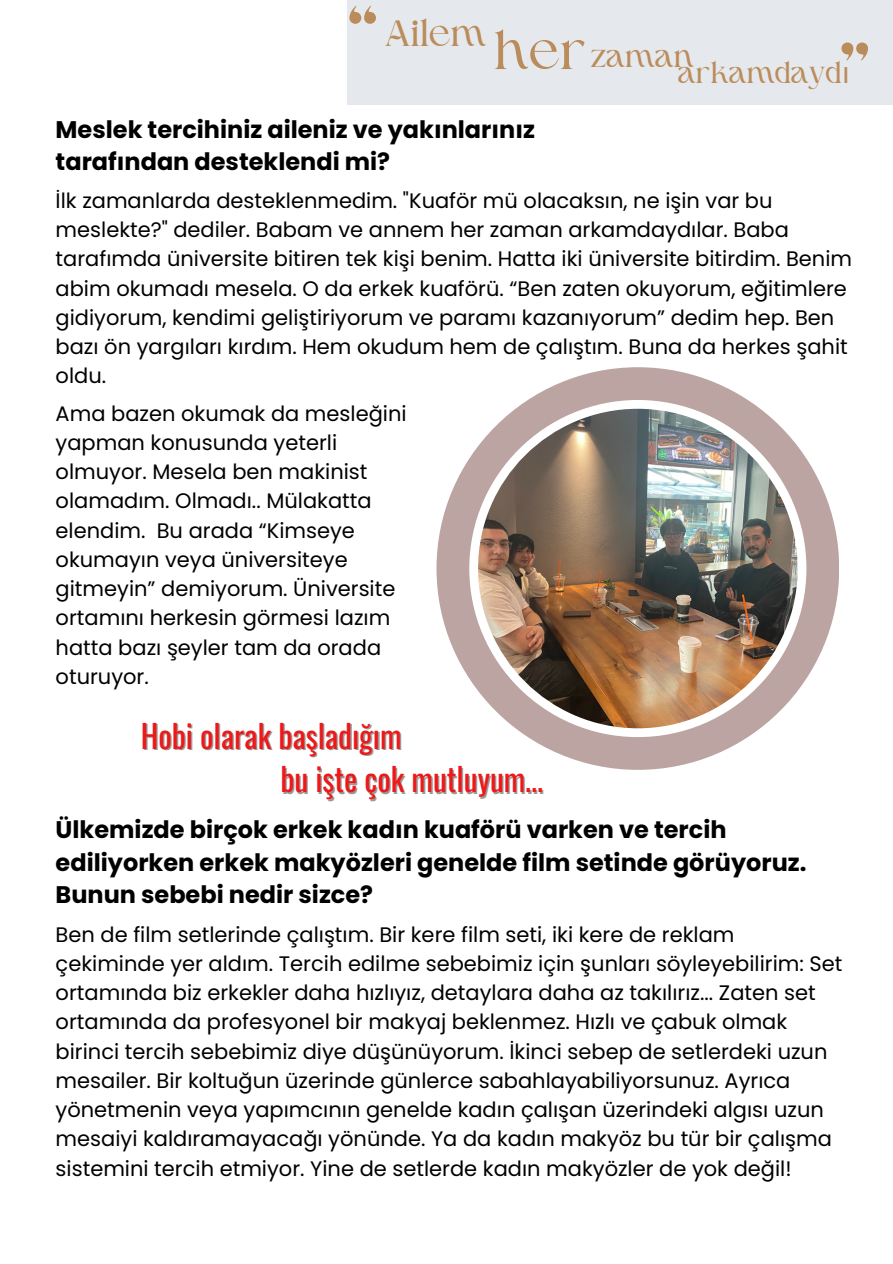
<style>
.page{position:relative;width:893px;height:1264px;background:#fff}
.page>*{position:absolute;margin:0;border:0;box-sizing:border-box;transform-origin:0 0}
.t1{font:90.6px "Higuen";color:#bb8c5b}
.t2{font:37.35px "Higuen";color:#bb8c5b}
.t3{font:31.5px/43.8px "Oswald";color:#ef1818}
.t4{font:29.85px "Higuen";color:#bb8c5b}
.t5{font:700 24px/32.5px "Poppins";color:#000}
.t6{font:21px/29.2px "Poppins";color:#000}
.s1{font-size:53.55px}
.s2{font-family:"Noto Sans"}
.s3{color:rgb(0 0 0/.4)}
</style>
<div class="page">
<div style="left:346px;top:0;width:546px;height:104px;background:#e5e9ed"></div>
<img style="left:436px;top:367px;width:403px;height:402px">
<h1 class="t1" style="left:376px;top:30px;width:31px;rotate:-180deg">''</h1>
<h2 class="t2" style="left:385px;top:18px;width:311px">Ailem <span class="s1">her</span><sub>zaman</sub></h2>
<h1 class="t1" style="left:841px;top:37px;width:31px">''</h1>
<h3 class="t4" style="left:678px;top:61px;width:173px">arkamdayd<span class="s2">ı</span></h3>
<p class="t5" style="left:56px;top:113px;width:481px">Meslek tercihiniz aileniz ve yakınlarınız tarafından desteklendi mi?</p>
<p class="t6" style="left:56px;top:186px;width:798px">İlk zamanlarda desteklenmedim. "Kuaför mü olacaksın, ne işin var bu meslekte?" dediler. Babam ve annem her zaman arkamdaydılar. Baba tarafımda üniversite bitiren tek kişi benim. Hatta iki üniversite bitirdim. Benim abim okumadı mesela. O da erkek kuaförü. “Ben zaten okuyorum, eğitimlere gidiyorum, kendimi geliştiriyorum ve paramı kazanıyorum” dedim hep. Ben bazı ön yargıları kırdım. Hem okudum hem de çalıştım. Buna da herkes şahit oldu.</p>
<p class="t6" style="left:56px;top:398px;width:352px">Ama bazen okumak da mesleğini yapman konusunda yeterli olmuyor. Mesela ben makinist olamadım. Olmadı.. Mülakatta elendim. Bu arada “Kimseye okumayın veya üniversiteye gitmeyin” demiyorum. Üniversite ortamını herkesin görmesi lazım hatta bazı şeyler tam da orada oturuyor.</p>
<h3 class="t3" style="left:280px;top:712px;width:264px;text-indent:-140px">Hob<span class="s3">i</span> olarak başladığım<br>bu <span class="s3">i</span>şte çok mutluyum...</h3>
<p class="t5" style="left:56px;top:813px;width:752px">Ülkemizde birçok erkek kadın kuaförü varken ve tercih ediliyorken erkek makyözleri genelde film setinde görüyoruz.<br>Bunun sebebi nedir sizce?</p>
<p class="t6" style="left:56px;top:919px;width:788px">Ben de film setlerinde çalıştım. Bir kere film seti, iki kere de reklam çekiminde yer aldım. Tercih edilme sebebimiz için şunları söyleyebilirim: Set ortamında biz erkekler daha hızlıyız, detaylara daha az takılırız... Zaten set ortamında da profesyonel bir makyaj beklenmez. Hızlı ve çabuk olmak birinci tercih sebebimiz diye düşünüyorum. İkinci sebep de setlerdeki uzun mesailer. Bir koltuğun üzerinde günlerce sabahlayabiliyorsunuz. Ayrıca yönetmenin veya yapımcının genelde kadın çalışan üzerindeki algısı uzun mesaiyi kaldıramayacağı yönünde. Ya da kadın makyöz bu tür bir çalışma sistemini tercih etmiyor. Yine de setlerde kadın makyözler de yok değil!</p>
</div>
